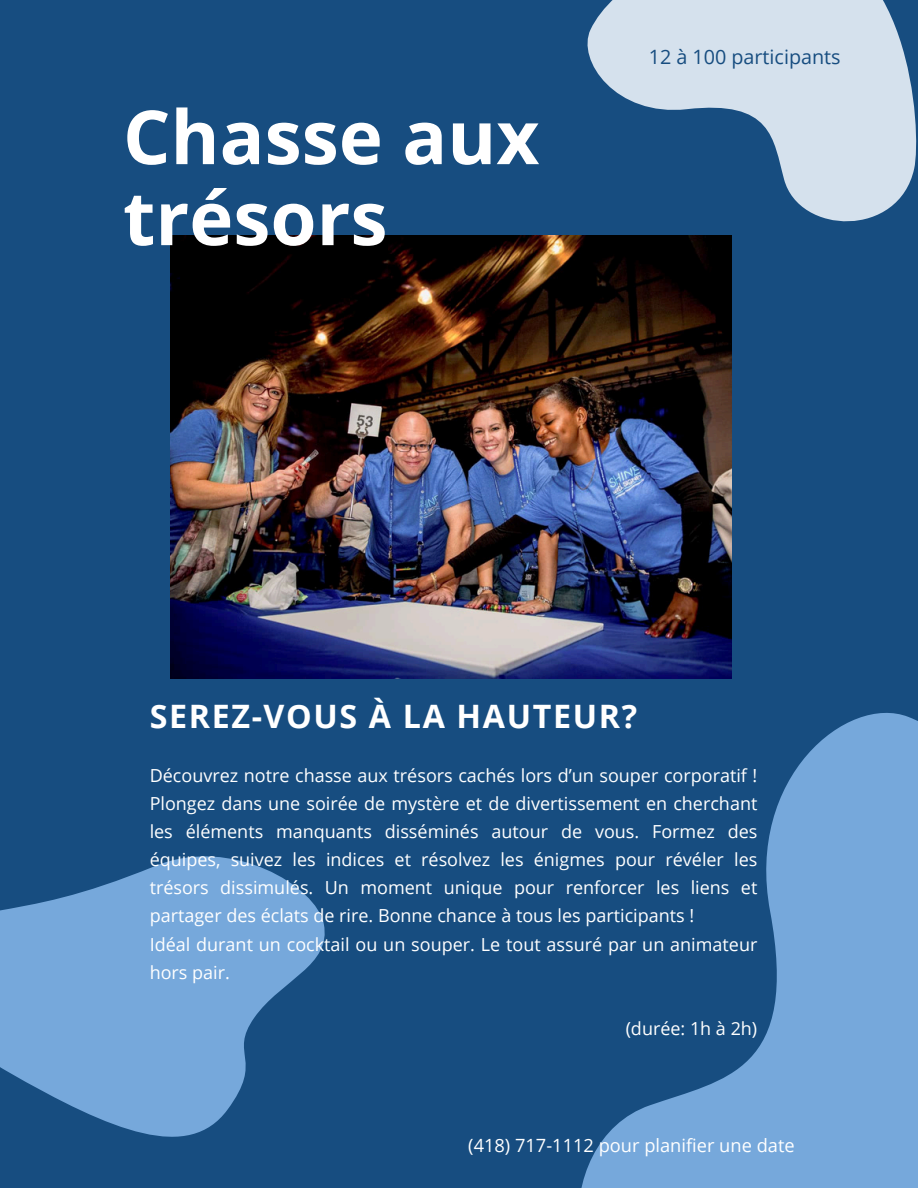
<style>
.page{position:relative;width:918px;height:1188px;background:#174d80}
.page>*{position:absolute;margin:0;border:0;box-sizing:border-box;transform-origin:0 0}
.t1{font:700 74.55px/81px "Open Sans";color:#fff}
.t2{font:700 32.25px "Open Sans";letter-spacing:.05em;color:#fff}
.t3{font:19.8px "Open Sans";color:#174d80}
.t4{font:18.3px "Open Sans";color:#fff}
.t5{font:18px/28.2px "Open Sans";color:#fff;text-align:justify}
</style>
<div class="page">
<svg style="left:0;top:856px;width:325px;height:281px;fill:#76a8db"></svg>
<svg style="left:551px;top:0;width:366px;height:327px"></svg>
<svg style="left:581px;top:642px;width:337px;height:546px"></svg>
<img style="left:171px;top:236px;width:560px;height:443px">
<p class="t1" style="left:123px;top:95px;width:418px">Chasse aux trésors</p>
<p class="t3" style="left:649px;top:43px;width:193px">12 à 100 participants</p>
<p class="t2" style="left:150px;top:694px;width:489px">SEREZ-VOUS À LA HAUTEUR?</p>
<h1 class="t5" style="left:150px;top:761px;width:609px">Découvrez notre chasse aux trésors cachés lors d’un souper corporatif !<br>Plongez dans une soirée de mystère et de divertissement en cherchant les éléments manquants disséminés autour de vous. Formez des équipes, suivez les indices et résolvez les énigmes pour révéler les trésors dissimulés. Un moment unique pour renforcer les liens et partager des éclats de rire. Bonne chance à tous les participants !</h1>
<p class="t5" style="left:150px;top:929px;width:609px">Idéal durant un cocktail ou un souper. Le tout assuré par un animateur hors pair.</p>
<h2 class="t5" style="left:626px;top:1014px;width:133px">(durée: 1h à 2h)</h2>
<p class="t4" style="left:468px;top:1133px;width:328px">(418) 717-1112 pour planifier une date</p>
</div>
